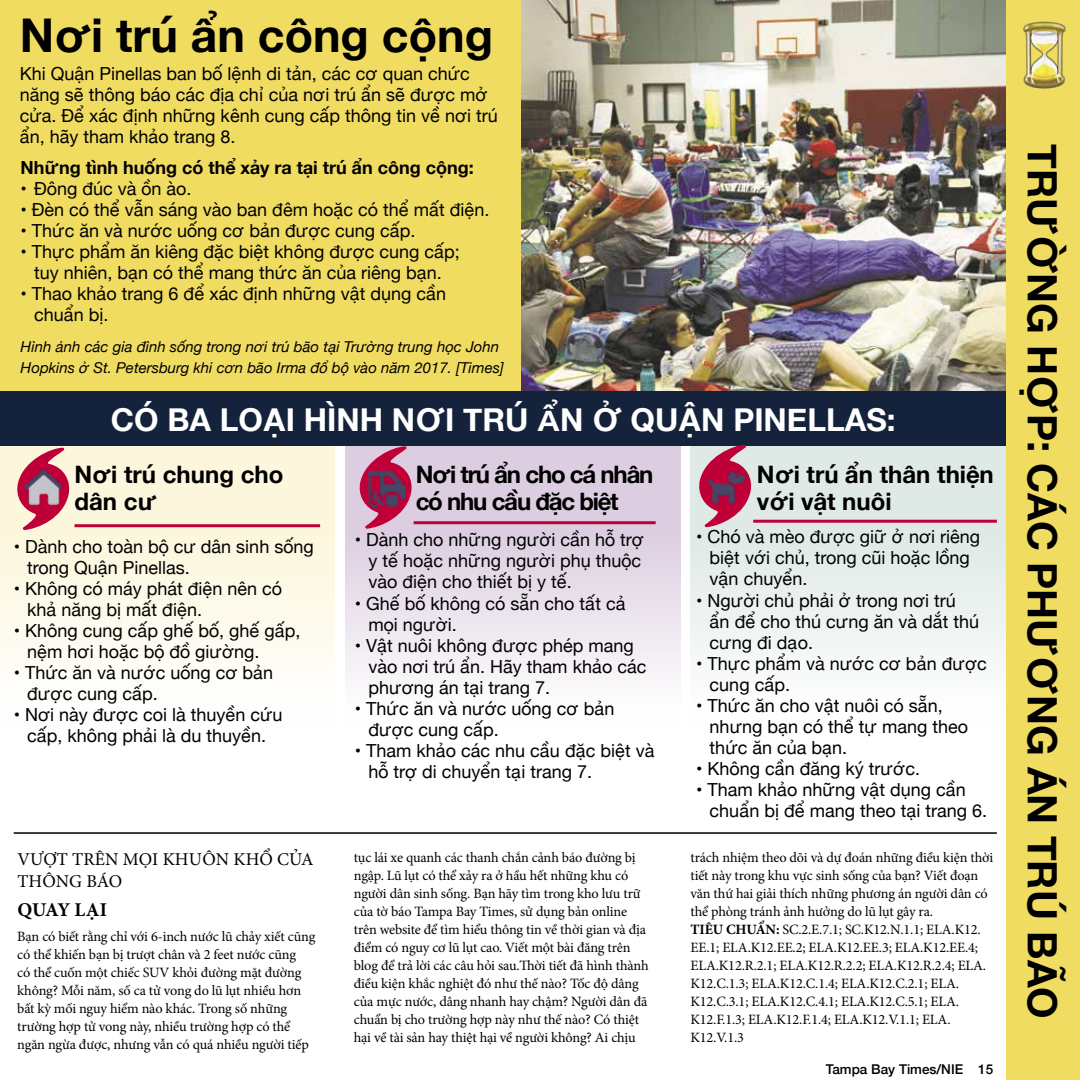
<style>
.page{position:relative;width:1080px;height:1080px;background:#fff}
.page>*{position:absolute;margin:0;border:0;box-sizing:border-box;transform-origin:0 0}
.t1{font:700 46.5px "Qbjjcf Helvetica Neue";color:#000}
.t2{font:700 40.5px "Qbjjcf Helvetica Neue";color:#000}
.t3{font:700 31.5px "Qbjjcf Helvetica Neue";color:#fff}
.t4{font:700 24px/27px "Qbjjcf Helvetica Neue";color:#000}
.t5{font:700 24px/27px "Qbjjcf Helvetica Neue";letter-spacing:-.05em;color:#000}
.t6{font:700 19.5px "Rltvns Minion Pro";color:#000}
.t7{font:18px/21px "Tgpjmt Helvetica Neue";color:#000}
.t8{font:700 18px "Qbjjcf Helvetica Neue";color:#000}
.t9{font:18px/22.5px "Ptgvtv Minion Pro";color:#000}
.t10{font:italic 15px/21px "Twgthd Helvetica Neue";color:#000}
.t11{font:14.25px/18px "Ptgvtv Minion Pro";letter-spacing:-.01em;color:#000}
.t12{font:500 13.5px "Hfjfsm Helvetica Neue";color:#000}
.s1{font-family:"Rltvns Minion Pro";font-weight:700}
</style>
<div class="page">
<div style="left:0;top:0;width:531px;height:417px;background:#f1dc62"></div>
<img style="left:521px;top:0;width:486px;height:391px">
<div style="left:0;top:439px;width:335px;height:289px;background:linear-gradient(to bottom,#f4eece,#fff)"></div>
<div style="left:345px;top:439px;width:335px;height:289px;background:linear-gradient(to bottom,#cebdd4,#fff)"></div>
<div style="left:690px;top:439px;width:336px;height:289px;background:linear-gradient(to bottom,#d1ddd8,#fff)"></div>
<div style="left:0;top:391px;width:1007px;height:54px;background:#14233b"></div>
<div style="left:1007px;top:0;width:73px;height:1080px;background:#f1dc62"></div>
<hr style="left:75px;top:524px;width:245px;height:3px;background:#bf0038">
<hr style="left:14px;top:832px;width:983px;height:2px;background:#000">
<hr style="left:414px;top:521px;width:242px;height:3px;background:#bf0038">
<hr style="left:753px;top:520px;width:244px;height:3px;background:#bf0038">
<img style="left:1023px;top:21px;width:43px;height:68px">
<svg style="left:15px;top:448px;width:57px;height:82px;background:#e4989c"></svg>
<img style="left:23px;top:468px;width:38px;height:37px">
<svg style="left:357px;top:446px;width:57px;height:83px;background:#cf7d9d"></svg>
<img style="left:369px;top:471px;width:36px;height:36px">
<svg style="left:697px;top:445px;width:57px;height:82px;background:#cf8c9f"></svg>
<img style="left:706px;top:469px;width:40px;height:35px">
<h3 class="t1" style="left:20px;top:-1px;width:475px">Nơi trú ẩn công cộng</h3>
<p class="t7" style="left:20px;top:64px;width:480px">Khi Quận Pinellas ban bố lệnh di tản, các cơ quan chức năng sẽ thông báo các địa chỉ của nơi trú ẩn sẽ được mở cửa. Để xác định những kênh cung cấp thông tin về nơi trú ẩn, hãy tham khảo trang 8.</p>
<h4 class="t8" style="left:21px;top:154px;width:455px">Những tình huống có thể xảy ra tại trú ẩn công cộng:</h4>
<p class="t7" style="left:21px;top:179px;width:172px">• Đông đúc và ồn ào.</p>
<p class="t7" style="left:21px;top:200px;width:471px">• Đèn có thể vẫn sáng vào ban đêm hoặc có thể mất điện.</p>
<p class="t7" style="left:21px;top:221px;width:397px">• Thức ăn và nước uống cơ bản được cung cấp.</p>
<p class="t7" style="left:21px;top:242px;width:441px;text-align:center">• Thực phẩm ăn kiêng đặc biệt không được cung cấp; tuy nhiên, bạn có thể mang thức ăn của riêng bạn.</p>
<p class="t7" style="left:34px;top:285px;width:414px;text-indent:-14px">• Thao khảo trang 6 để xác định những vật dụng cần chuẩn bị.</p>
<p class="t10" style="left:21px;top:338px;width:485px">Hình ảnh các gia đình sống trong nơi trú bão tại Trường trung học John<br>Hopkins ở St. Petersburg khi cơn bão Irma đổ bộ vào năm 2017. [Times]</p>
<h3 class="t3" style="left:111px;top:395px;width:786px">CÓ BA LOẠI HÌNH NƠI TRÚ ẨN Ở QUẬN PINELLAS:</h3>
<h4 class="t4" style="left:74px;top:461px;width:210px">Nơi trú chung cho dân cư</h4>
<p class="t7" style="left:27px;top:537px;width:288px;text-indent:-13px">• Dành cho toàn bộ cư dân sinh sống trong Quận Pinellas.</p>
<p class="t7" style="left:27px;top:579px;width:257px;text-indent:-13px">• Không có máy phát điện nên có khả năng bị mất điện.</p>
<p class="t7" style="left:27px;top:621px;width:275px;text-indent:-13px">• Không cung cấp ghế bố, ghế gấp, nệm hơi hoặc bộ đồ giường.</p>
<p class="t7" style="left:27px;top:663px;width:248px;text-indent:-13px">• Thức ăn và nước uống cơ bản được cung cấp.</p>
<p class="t7" style="left:14px;top:705px;width:270px;text-align:center">• Nơi này được coi là thuyền cứu cấp, không phải là du thuyền.</p>
<h3 class="t5" style="left:416px;top:461px;width:239px">Nơi trú ẩn cho cá nhân có nhu cầu đặc biệt</h3>
<p class="t7" style="left:368px;top:531px;width:277px;text-indent:-13px">• Dành cho những người cần hỗ trợ y tế hoặc những người phụ thuộc vào điện cho thiết bị y tế.</p>
<p class="t7" style="left:368px;top:594px;width:259px;text-indent:-13px">• Ghế bố không có sẵn cho tất cả mọi người.</p>
<p class="t7" style="left:368px;top:636px;width:279px;text-indent:-13px">• Vật nuôi không được phép mang vào nơi trú ẩn. Hãy tham khảo các phương án tại trang 7.</p>
<p class="t7" style="left:368px;top:699px;width:248px;text-indent:-13px">• Thức ăn và nước uống cơ bản được cung cấp.</p>
<p class="t7" style="left:368px;top:741px;width:288px;text-indent:-13px">• Tham khảo các nhu cầu đặc biệt và hỗ trợ di chuyển tại trang 7.</p>
<h3 class="t4" style="left:757px;top:461px;width:238px">Nơi trú ẩn thân thiện với vật nuôi</h3>
<p class="t7" style="left:710px;top:528px;width:272px;text-indent:-13px">• Chó và mèo được giữ ở nơi riêng biệt với chủ, trong cũi hoặc lồng vận chuyển.</p>
<p class="t7" style="left:710px;top:591px;width:271px;text-indent:-13px">• Người chủ phải ở trong nơi trú ẩn để cho thú cưng ăn và dắt thú cưng đi dạo.</p>
<p class="t7" style="left:710px;top:654px;width:279px;text-indent:-13px">• Thực phẩm và nước cơ bản được cung cấp.</p>
<p class="t7" style="left:710px;top:696px;width:260px;text-indent:-13px">• Thức ăn cho vật nuôi có sẵn, nhưng bạn có thể tự mang theo thức ăn của bạn.</p>
<p class="t7" style="left:696px;top:759px;width:225px">• Không cần đăng ký trước.</p>
<p class="t7" style="left:710px;top:780px;width:279px;text-indent:-13px">• Tham khảo những vật dụng cần chuẩn bị để mang theo tại trang 6.</p>
<h4 class="t9" style="left:17px;top:848px;width:298px">VƯỢT TRÊN MỌI KHUÔN KHỔ CỦA<br>THÔNG BÁO</h4>
<h5 class="t6" style="left:17px;top:896px;width:91px">QUAY LẠI</h5>
<p class="t11" style="left:17px;top:928px;width:300px">Bạn có biết rằng chỉ với 6-inch nước lũ chảy xiết cũng có thể khiến bạn bị trượt chân và 2 feet nước cũng<br>có thể cuốn một chiếc SUV khỏi đường mặt đường không? Mỗi năm, số ca tử vong do lũ lụt nhiều hơn bất kỳ mối nguy hiểm nào khác. Trong số những trường hợp tử vong này, nhiều trường hợp có thể ngăn ngừa được, nhưng vẫn có quá nhiều người tiếp</p>
<p class="t11" style="left:354px;top:848px;width:296px">tục lái xe quanh các thanh chắn cảnh báo đường bị ngập. Lũ lụt có thể xảy ra ở hầu hết những khu có người dân sinh sống. Bạn hãy tìm trong kho lưu trữ của tờ báo Tampa Bay Times, sử dụng bản online trên website để tìm hiểu thông tin về thời gian và địa điểm có nguy cơ lũ lụt cao. Viết một bài đăng trên blog để trả lời các câu hỏi sau.Tời tiết đã hình thành điều kiện khắc nghiệt đó như thế nào? Tốc độ dâng của mực nước, dâng nhanh hay chậm? Người dân đã chuẩn bị cho trường hợp này như thế nào? Có thiệt hại về tài sản hay thiệt hại về người không? Ai chịu</p>
<p class="t11" style="left:690px;top:848px;width:304px">trách nhiệm theo dõi và dự đoán những điều kiện thời tiết này trong khu vực sinh sống của bạn? Viết đoạn văn thứ hai giải thích những phương án người dân có thể phòng tránh ảnh hưởng do lũ lụt gây ra.</p>
<p class="t11" style="left:690px;top:920px;width:297px"><span class="s1">TIÊU CHUẨN:</span> SC.2.E.7.1; SC.K12.N.1.1; ELA.K12.<br>EE.1; ELA.K12.EE.2; ELA.K12.EE.3; ELA.K12.EE.4; ELA.K12.R.2.1; ELA.K12.R.2.2; ELA.K12.R.2.4; ELA.<br>K12.C.1.3; ELA.K12.C.1.4; ELA.K12.C.2.1; ELA.<br>K12.C.3.1; ELA.K12.C.4.1; ELA.K12.C.5.1; ELA.<br>K12.F.1.3; ELA.K12.F.1.4; ELA.K12.V.1.1; ELA.<br>K12.V.1.3</p>
<p class="t12" style="left:826px;top:1058px;width:169px">Tampa Bay Times/NIE 15</p>
<h2 class="t2" style="left:1074px;top:144px;width:876px;rotate:90deg">TRƯỜNG HỢP: CÁC PHƯƠNG ÁN TRÚ BÃO</h2>
</div>
